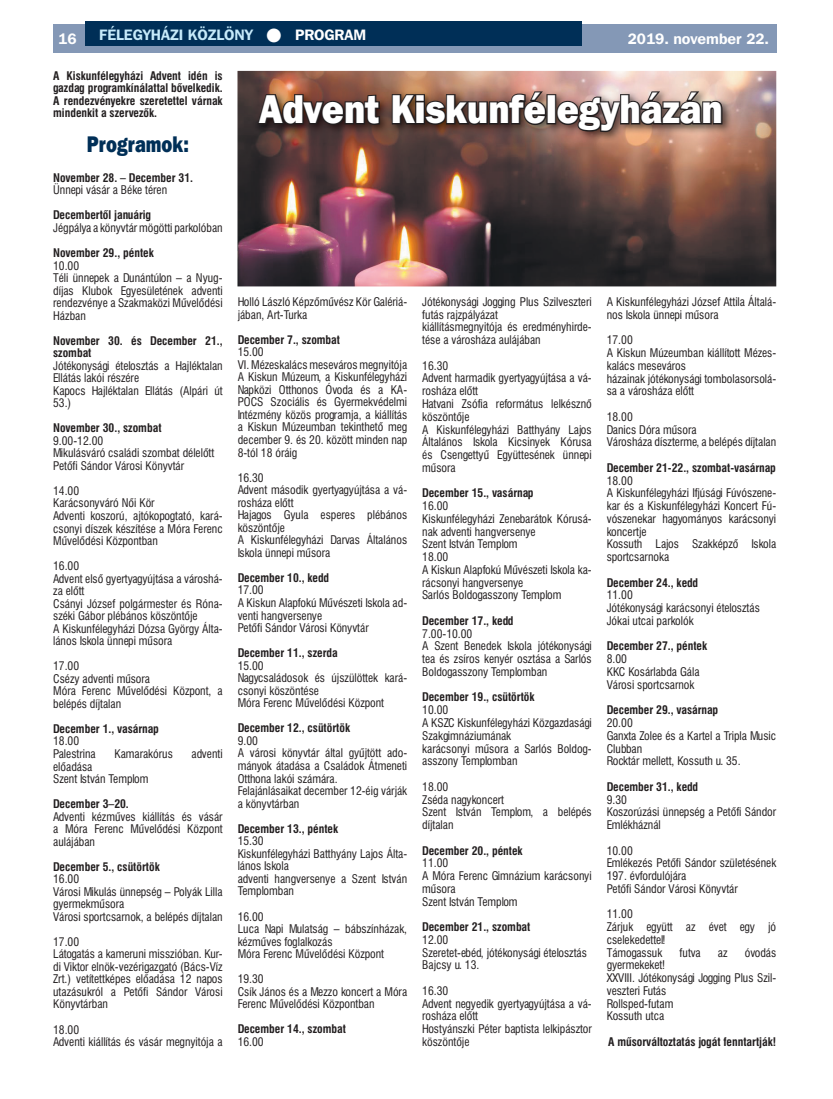
<style>
.page{position:relative;width:833px;height:1099px;background:#fff}
.page>*{position:absolute;margin:0;border:0;box-sizing:border-box;transform-origin:0 0}
.t1{font:40px "Franklin Gothic Hv PFL";color:#fff;scale:.9 1}
.t2{font:22.5px "Franklin Gothic Hv PFL";color:#002f57;scale:.8 1}
.t3{font:700 15px "Franklin Gothic PFL";color:#c6eafa}
.t4{font:700 15px "Franklin Gothic PFL";color:#fff}
.t5{font:11.62px/12.5px "Swiss 721 Cn PFL";color:#231f20}
.t6{font:700 11.62px/12.5px "Swiss 721 Cn PFL";color:#231f20;text-align:justify}
.s1{color:#fff}
</style>
<div class="page">
<div style="left:53px;top:25px;width:723px;height:28px;background:#8498b6"></div>
<div style="left:85px;top:21px;width:496px;height:25px;background:#002f57"></div>
<img style="left:237px;top:71px;width:539px;height:215px">
<img style="left:255px;top:88px;width:478px;height:55px">
<svg style="left:256px;top:93px;width:125px;height:33px;background:#432b25"></svg>
<svg style="left:390px;top:90px;width:158px;height:36px;background:#553c33"></svg>
<div style="left:546px;top:94px;width:10px;height:30px;border:2px solid #231f20"></div>
<svg style="left:555px;top:90px;width:168px;height:43px;background:#78635c"></svg>
<p class="t3" style="left:99px;top:25px;width:268px">FÉLEGYHÁZI KÖZLÖNY <span class="s1">● PROGRAM</span></p>
<p class="t6" style="left:53px;top:69px;width:171px">A Kiskunfélegyházi Advent idén is gazdag programkínálattal bővelkedik.<br>A rendezvényekre szeretettel várnak mindenkit a szervezők.</p>
<h2 class="t2" style="left:87px;top:129px;width:129px">Programok:</h2>
<p class="t6" style="left:53px;top:171px;width:141px">November 28. – December 31.</p>
<p class="t5" style="left:53px;top:184px;width:116px">Ünnepi vásár a Béke téren</p>
<p class="t6" style="left:53px;top:209px;width:100px">Decembertől januárig</p>
<p class="t5" style="left:53px;top:221px;width:171px">Jégpálya a könyvtár mögötti parkolóban</p>
<p class="t6" style="left:53px;top:246px;width:102px">November 29., péntek</p>
<p class="t5" style="left:53px;top:259px;width:171px">10.00<br>Téli ünnepek a Dunántúlon – a Nyug&shy;díjas Klubok Egyesületének adventi rendezvénye a Szakmaközi Művelődési<br>Házban</p>
<p class="t6" style="left:53px;top:334px;width:171px">November 30. és December 21., szombat</p>
<p class="t5" style="left:53px;top:359px;width:171px">Jótékonysági ételosztás a Hajléktalan<br>Ellátás lakói részére<br>Kapocs Hajléktalan Ellátás (Alpári út<br>53.)</p>
<p class="t6" style="left:53px;top:422px;width:110px">November 30., szombat</p>
<p class="t5" style="left:53px;top:434px;width:163px">9.00-12.00<br>Mikulásváró családi szombat délelőtt<br>Petőfi Sándor Városi Könyvtár</p>
<p class="t5" style="left:53px;top:484px;width:171px">14.00<br>Karácsonyváró Női Kör<br>Adventi koszorú, ajtókopogtató, kará&shy;csonyi díszek készítése a Móra Ferenc<br>Művelődési Központban</p>
<p class="t5" style="left:53px;top:559px;width:171px">16.00<br>Advent első gyertyagyújtása a városhá&shy;za előtt<br>Csányi József polgármester és Róna&shy;széki Gábor plébános köszöntője<br>A Kiskunfélegyházi Dózsa György Álta&shy;lános Iskola ünnepi műsora</p>
<p class="t5" style="left:53px;top:659px;width:171px">17.00<br>Csézy adventi műsora<br>Móra Ferenc Művelődési Központ, a belépés díjtalan</p>
<p class="t6" style="left:53px;top:722px;width:107px">December 1., vasárnap</p>
<p class="t5" style="left:53px;top:735px;width:44px">18.00<br>Palestrina</p>
<p class="t4" style="left:58px;top:29px;width:20px">16</p>
<p class="t4" style="left:628px;top:29px;width:143px">2019. november 22.</p>
<h1 class="t1" style="left:260px;top:83px;width:516px">Advent Kiskunfélegyházán</h1>
<p class="t5" style="left:607px;top:295px;width:171px">A Kiskunfélegyházi József Attila Általá&shy;nos Iskola ünnepi műsora</p>
<p class="t5" style="left:607px;top:333px;width:171px">17.00<br>A Kiskun Múzeumban kiállított Mézes&shy;kalács meseváros<br>házainak jótékonysági tombolasorsolá&shy;sa a városháza előtt</p>
<p class="t5" style="left:607px;top:410px;width:171px">18.00<br>Danics Dóra műsora<br>Városháza díszterme, a belépés díjtalan</p>
<p class="t6" style="left:607px;top:461px;width:170px">December 21-22., szombat-vasárnap</p>
<p class="t5" style="left:607px;top:474px;width:171px">18.00<br>A Kiskunfélegyházi Ifjúsági Fúvószene&shy;kar és a Kiskunfélegyházi Koncert Fú&shy;vószenekar hagyományos karácsonyi koncertje<br>Kossuth Lajos Szakképző Iskola sportcsarnoka</p>
<p class="t6" style="left:607px;top:576px;width:93px">December 24., kedd</p>
<p class="t5" style="left:607px;top:589px;width:155px">11.00<br>Jótékonysági karácsonyi ételosztás<br>Jókai utcai parkolók</p>
<p class="t6" style="left:607px;top:640px;width:102px">December 27., péntek</p>
<p class="t5" style="left:607px;top:652px;width:94px">8.00<br>KKC Kosárlabda Gála<br>Városi sportcsarnok</p>
<p class="t6" style="left:607px;top:703px;width:113px">December 29., vasárnap</p>
<p class="t5" style="left:607px;top:716px;width:171px">20.00<br>Ganxta Zolee és a Kartel a Tripla Music<br>Clubban<br>Rocktár mellett, Kossuth u. 35.</p>
<p class="t6" style="left:607px;top:780px;width:93px">December 31., kedd</p>
<p class="t5" style="left:607px;top:793px;width:171px">9.30<br>Koszorúzási ünnepség a Petőfi Sándor<br>Emlékháznál</p>
<p class="t5" style="left:607px;top:844px;width:171px">10.00<br>Emlékezés Petőfi Sándor születésének<br>197. évfordulójára<br>Petőfi Sándor Városi Könyvtár</p>
<p class="t5" style="left:607px;top:907px;width:171px">11.00<br>Zárjuk együtt az évet egy jó cselekedettel!<br>Támogassuk</p>
<p class="t5" style="left:422px;top:295px;width:171px">Jótékonysági Jogging Plus Szilveszteri futás rajzpályázat<br>kiállításmegnyitója és eredményhirde&shy;tése a városháza aulájában</p>
<p class="t5" style="left:422px;top:359px;width:171px">16.30<br>Advent harmadik gyertyagyújtása a vá&shy;rosháza előtt<br>Hatvani Zsófia református lelkésznő köszöntője<br>A Kiskunfélegyházi Batthyány Lajos<br>Általános Iskola Kicsinyek Kórusa és Csengettyű Együttesének ünnepi műsora</p>
<p class="t6" style="left:422px;top:487px;width:113px">December 15., vasárnap</p>
<p class="t5" style="left:422px;top:499px;width:171px">16.00<br>Kiskunfélegyházi Zenebarátok Kórusá&shy;nak adventi hangversenye<br>Szent István Templom<br>18.00<br>A Kiskun Alapfokú Művészeti Iskola ka&shy;rácsonyi hangversenye<br>Sarlós Boldogasszony Templom</p>
<p class="t6" style="left:422px;top:614px;width:93px">December 17., kedd</p>
<p class="t5" style="left:422px;top:627px;width:171px">7.00-10.00<br>A Szent Benedek Iskola jótékonysági tea és zsíros kenyér osztása a Sarlós<br>Boldogasszony Templomban</p>
<p class="t6" style="left:422px;top:691px;width:114px">December 19., csütörtök</p>
<p class="t5" style="left:422px;top:703px;width:171px">10.00<br>A KSZC Kiskunfélegyházi Közgazdasági<br>Szakgimnáziumának<br>karácsonyi műsora a Sarlós Boldog&shy;asszony Templomban</p>
<p class="t5" style="left:422px;top:780px;width:171px">18.00<br>Zséda nagykoncert<br>Szent István Templom, a belépés díjtalan</p>
<p class="t6" style="left:422px;top:844px;width:102px">December 20., péntek</p>
<p class="t5" style="left:422px;top:856px;width:171px">11.00<br>A Móra Ferenc Gimnázium karácsonyi műsora<br>Szent István Templom</p>
<p class="t6" style="left:422px;top:920px;width:110px">December 21., szombat</p>
<p class="t5" style="left:422px;top:933px;width:166px">12.00<br>Szeretet-ebéd, jótékonysági ételosztás<br>Bajcsy u. 13.</p>
<p class="t5" style="left:422px;top:984px;width:171px">16.30<br>Advent negyedik gyertyagyújtása a vá&shy;rosháza előtt<br>Hostyánszki Péter baptista lelkipásztor köszöntője</p>
<p class="t5" style="left:238px;top:295px;width:171px">Holló László Képzőművész Kör Galériá&shy;jában, Art-Turka</p>
<p class="t6" style="left:238px;top:333px;width:104px">December 7., szombat</p>
<p class="t5" style="left:238px;top:346px;width:171px">15.00<br>VI. Mézeskalács meseváros megnyitója<br>A Kiskun Múzeum, a Kiskunfélegyházi<br>Napközi Otthonos Óvoda és a KA-<br>POCS Szociális és Gyermekvédelmi<br>Intézmény közös programja, a kiállítás a Kiskun Múzeumban tekinthető meg december 9. és 20. között minden nap<br>8-tól 18 óráig</p>
<p class="t5" style="left:238px;top:471px;width:171px">16.30<br>Advent második gyertyagyújtása a vá&shy;rosháza előtt<br>Hajagos Gyula esperes plébános köszöntője<br>A Kiskunfélegyházi Darvas Általános<br>Iskola ünnepi műsora</p>
<p class="t6" style="left:238px;top:571px;width:93px">December 10., kedd</p>
<p class="t5" style="left:238px;top:584px;width:171px">17.00<br>A Kiskun Alapfokú Művészeti Iskola ad&shy;venti hangversenye<br>Petőfi Sándor Városi Könyvtár</p>
<p class="t6" style="left:238px;top:646px;width:102px">December 11., szerda</p>
<p class="t5" style="left:238px;top:659px;width:171px">15.00<br>Nagycsaládosok és újszülöttek kará&shy;csonyi köszöntése<br>Móra Ferenc Művelődési Központ</p>
<p class="t6" style="left:238px;top:722px;width:114px">December 12., csütörtök</p>
<p class="t5" style="left:238px;top:734px;width:171px">9.00<br>A városi könyvtár által gyűjtött ado&shy;mányok átadása a Családok Átmeneti<br>Otthona lakói számára.<br>Felajánlásaikat december 12-éig várják a könyvtárban</p>
<p class="t6" style="left:238px;top:822px;width:102px">December 13., péntek</p>
<p class="t5" style="left:238px;top:834px;width:171px">15.30<br>Kiskunfélegyházi Batthyány Lajos Álta&shy;lános Iskola<br>adventi hangversenye a Szent István<br>Templomban</p>
<p class="t5" style="left:238px;top:910px;width:171px">16.00<br>Luca Napi Mulatság – bábszínházak, kézműves foglalkozás<br>Móra Ferenc Művelődési Központ</p>
<p class="t5" style="left:238px;top:972px;width:171px">19.30<br>Csík János és a Mezzo koncert a Móra<br>Ferenc Művelődési Központban</p>
<p class="t6" style="left:238px;top:1022px;width:110px">December 14., szombat</p>
<p class="t5" style="left:238px;top:1035px;width:28px">16.00</p>
<p class="t5" style="left:114px;top:747px;width:60px">Kamarakórus</p>
<p class="t5" style="left:191px;top:747px;width:33px">adventi</p>
<p class="t5" style="left:53px;top:760px;width:97px">előadása<br>Szent István Templom</p>
<p class="t6" style="left:53px;top:797px;width:77px">December 3–20.</p>
<p class="t5" style="left:53px;top:810px;width:171px;text-align:justify">Adventi kézműves kiállítás és vásár a Móra Ferenc Művelődési Központ aulájában</p>
<p class="t6" style="left:53px;top:860px;width:108px">December 5., csütörtök</p>
<p class="t5" style="left:53px;top:872px;width:171px">16.00<br>Városi Mikulás ünnepség – Polyák Lilla gyermekműsora<br>Városi sportcsarnok, a belépés díjtalan</p>
<p class="t5" style="left:53px;top:935px;width:171px">17.00<br>Látogatás a kameruni misszióban. Kur&shy;di Viktor elnök-vezérigazgató (Bács-Víz<br>Zrt.) vetítettképes előadása 12 napos utazásukról a Petőfi Sándor Városi<br>Könyvtárban</p>
<p class="t5" style="left:53px;top:1023px;width:171px">18.00<br>Adventi kiállítás és vásár megnyitója a</p>
<p class="t5" style="left:679px;top:946px;width:22px">futva</p>
<p class="t5" style="left:718px;top:946px;width:11px">az</p>
<p class="t5" style="left:745px;top:946px;width:33px">óvodás</p>
<p class="t5" style="left:607px;top:958px;width:171px">gyermekeket!<br>XXVIII. Jótékonysági Jogging Plus Szil&shy;veszteri Futás<br>Rollsped-futam<br>Kossuth utca</p>
<p class="t6" style="left:608px;top:1035px;width:170px">A műsorváltoztatás jogát fenntartják!</p>
</div>
